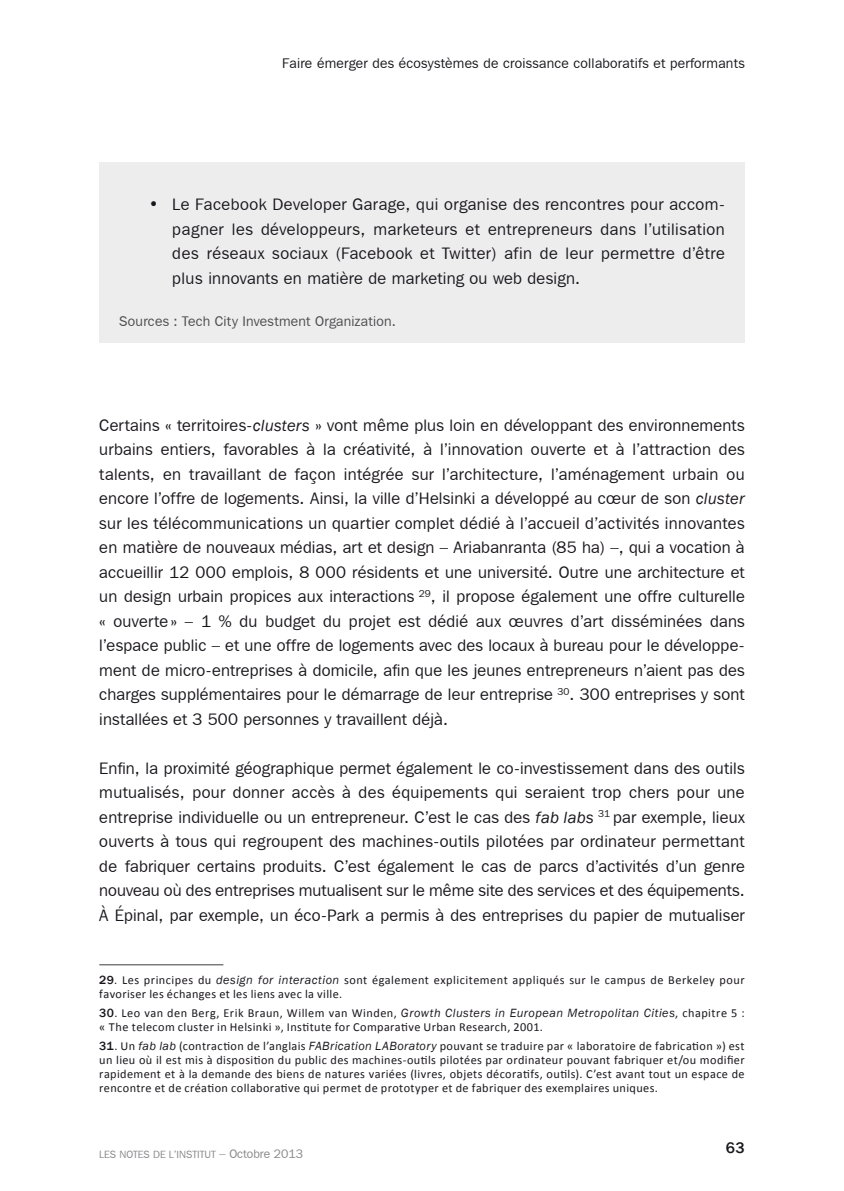
<style>
.page{position:relative;width:844px;height:1191px;background:#fff}
.page>*{position:absolute;margin:0;border:0;box-sizing:border-box;transform-origin:0 0}
.courant{font:16.62px/24.5px "Franklin Gothic IT Cby BT";letter-spacing:.015em;color:#1a171c;text-align:justify}
.t1{font:500 15.75px "Franklin Gothic";color:#1a171c}
.t2{font:14px "Franklin Gothic IT Cby BT";letter-spacing:.02em;color:#1a171c}
.t3{font:14px "Franklin Gothic IT Cby BT";letter-spacing:.02em;color:#4c4c4e}
.notes{font:12.25px/14px "Calibri";letter-spacing:.035em;color:#1a171c}
.t4{font:10.5px "Franklin Gothic IT Cby BT";color:#87888a}
.s1{font-family:"Franklin Gothic";font-style:italic}
.s2{font-family:"Franklin Gothic";font-weight:500}
.s3{font-size:12.25px}
</style>
<div class="page">
<div style="left:99px;top:163px;width:645px;height:180px;background:#ededee"></div>
<hr style="left:99px;top:964px;width:124px;height:1px;background:#3e3e40">
<p class="t2" style="left:282px;top:55px;width:464px">Faire émerger des écosystèmes de croissance collaboratifs et performants</p>
<p class="courant" style="left:172px;top:192px;width:554px;text-indent:-23px">• Le Facebook Developer Garage, qui organise des rencontres pour accom&shy;pagner les développeurs, marketeurs et entrepreneurs dans l’utilisation des réseaux sociaux (Facebook et Twitter) afin de leur permettre d’être plus innovants en matière de marketing ou web design.</p>
<p class="t3" style="left:119px;top:312px;width:278px">Sources : Tech City Investment Organization.</p>
<p class="courant" style="left:99px;top:412px;width:646px">Certains « territoires-<span class="s1">clusters</span> » vont même plus loin en développant des environnements urbains entiers, favorables à la créativité, à l’innovation ouverte et à l’attraction des talents, en travaillant de façon intégrée sur l’architecture, l’aménagement urbain ou encore l’offre de logements. Ainsi, la ville d’Helsinki a développé au cœur de son <span class="s1">cluster </span>sur les télécommunications un quartier complet dédié à l’accueil d’activités innovantes en matière de nouveaux médias, art et design – Ariabanranta (85 ha) –, qui a vocation à accueillir 12 000 emplois, 8 000 résidents et une université. Outre une architecture et un design urbain propices aux interactions <sup>29</sup>, il propose également une offre culturelle « ouverte » – 1 % du budget du projet est dédié aux œuvres d’art disséminées dans l’espace public – et une offre de logements avec des locaux à bureau pour le développe&shy;ment de micro-entreprises à domicile, afin que les jeunes entrepreneurs n’aient pas des charges supplémentaires pour le démarrage de leur entreprise <sup>30</sup>. 300 entreprises y sont installées et 3 500 personnes y travaillent déjà.</p>
<p class="courant" style="left:99px;top:755px;width:646px">Enfin, la proximité géographique permet également le co-investissement dans des outils mutualisés, pour donner accès à des équipements qui seraient trop chers pour une entreprise individuelle ou un entrepreneur. C’est le cas des <span class="s1">fab labs</span> <sup>31</sup> par exemple, lieux ouverts à tous qui regroupent des machines-outils pilotées par ordinateur permettant de fabriquer certains produits. C’est également le cas de parcs d’activités d’un genre nouveau où des entreprises mutualisent sur le même site des services et des équipements.<br>À Épinal, par exemple, un éco-Park a permis à des entreprises du papier de mutualiser</p>
<p class="notes" style="left:99px;top:972px;width:646px"><span class="s2">29</span>. Les principes du <span class="s1">design for interaction</span> sont également explicitement appliqués sur le campus de Berkeley pour favoriser les échanges et les liens avec la ville.</p>
<p class="notes" style="left:99px;top:1005px;width:646px"><span class="s2">30</span>. Leo van den Berg, Erik Braun, Willem van Winden, <span class="s1">Growth Clusters in European Metropolitan Cities</span>, chapitre 5 : « The telecom cluster in Helsinki », Institute for Comparative Urban Research, 2001.</p>
<p class="notes" style="left:99px;top:1038px;width:646px;text-align:justify"><span class="s2">31</span>. Un <span class="s1">fab lab</span> (contraction de l’anglais <span class="s1">FABrication LABoratory</span> pouvant se traduire par « laboratoire de fabrication ») est un lieu où il est mis à disposition du public des machines-outils pilotées par ordinateur pouvant fabriquer et/ou modifier rapidement et à la demande des biens de natures variées (livres, objets décoratifs, outils). C’est avant tout un espace de rencontre et de création collaborative qui permet de prototyper et de fabriquer des exemplaires uniques.</p>
<p class="t4" style="left:99px;top:1147px;width:205px">LES NOTES DE L’INSTITUT <span class="s3">– Octobre 2013</span></p>
<p class="t1" style="left:725px;top:1138px;width:20px">63</p>
</div>
